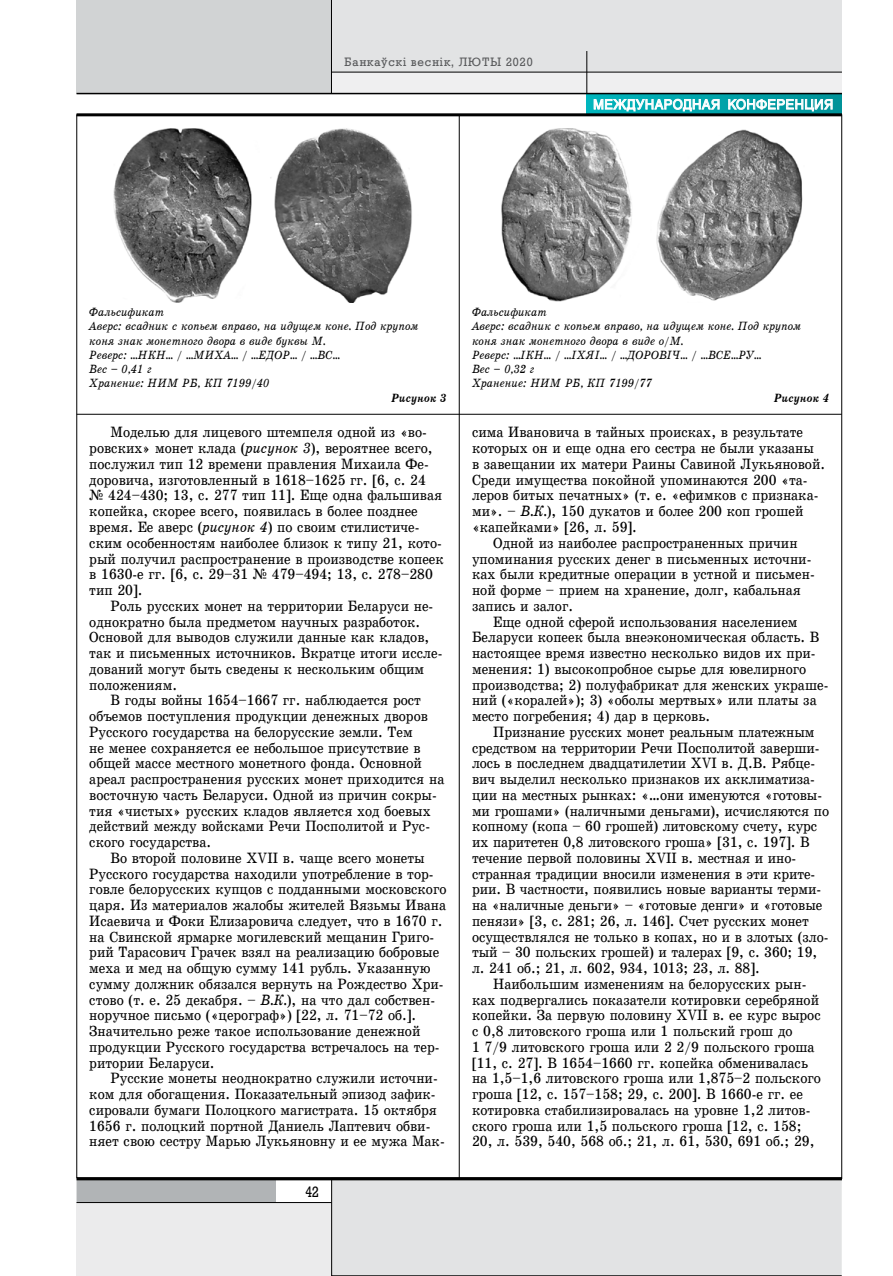
<style>
.page{position:relative;width:893px;height:1276px;background:#fff}
.page>*{position:absolute;margin:0;border:0;box-sizing:border-box;transform-origin:0 0}
.t1{font:15px/15.8px "School Book C";color:#000;scale:.9 1}
.t2{font:15px "Rodeo";color:#000;scale:.9 1}
.t3{font:13.5px "AG Helvetica";letter-spacing:.04em;color:#fff;scale:.95 1}
.t4{font:12px/14.2px "School Book C Italic";color:#000;scale:.9 1}
.t5{font:12px "Rodeo";letter-spacing:.08em;color:#58595b}
.t6{font:italic 12px "School Book C Bold";color:#000;scale:.9 1}
.s1{font-family:"School Book C Italic"}
</style>
<div class="page">
<div style="left:587px;top:94px;width:255px;height:21px;background:linear-gradient(to right,#01b5bc,#009298)"></div>
<svg style="left:594px;top:97px;width:126px;height:15px;background:#63cbcf"></svg>
<svg style="left:728px;top:99px;width:105px;height:13px"></svg>
<div style="left:77px;top:0;width:255px;height:94px;background:#d1d3d4"></div>
<div style="left:332px;top:0;width:510px;height:72px;background:#e2e3e4"></div>
<div style="left:332px;top:72px;width:510px;height:22px;background:#efeff0"></div>
<hr style="left:331px;top:0;width:1px;height:94px;background:#000">
<hr style="left:331px;top:72px;width:511px;height:1px;background:#000">
<hr style="left:77px;top:113px;width:765px;height:3px;background:#000">
<hr style="left:459px;top:115px;width:1px;height:1063px;background:#000">
<hr style="left:587px;top:51px;width:1px;height:43px;background:#000">
<div style="left:77px;top:1202px;width:255px;height:73px;background:#ebebec"></div>
<div style="left:77px;top:1180px;width:199px;height:22px;background:#b1b4b6"></div>
<div style="left:331px;top:1180px;width:511px;height:96px;background:#e2e3e4"></div>
<hr style="left:77px;top:1202px;width:255px;height:1px;background:#000">
<hr style="left:77px;top:1177px;width:765px;height:3px;background:#000">
<hr style="left:77px;top:93px;width:765px;height:1px;background:#000">
<img style="left:270px;top:128px;width:142px;height:174px">
<img style="left:656px;top:129px;width:147px;height:172px">
<img style="left:113px;top:128px;width:139px;height:174px">
<img style="left:501px;top:128px;width:131px;height:174px">
<hr style="left:77px;top:414px;width:765px;height:1px;background:#000">
<p class="t5" style="left:344px;top:55px;width:190px">Банкаўскі веснік, ЛЮТЫ 2020</p>
<p class="t3" style="left:593px;top:97px;width:254px">МЕЖДУНАРОДНАЯ КОНФЕРЕНЦИЯ</p>
<p class="t4" style="left:89px;top:305px;width:367px">Фальсификат<br>Аверс: всадник с копьем вправо, на идущем коне. Под крупом коня знак монетного двора в виде буквы М.<br>Реверс: …НКН… / …МИХА… / …ЕДОР… / …ВС…<br>Вес – 0,41 г<br>Хранение: НИМ РБ, КП 7199/40</p>
<p class="t6" style="left:391px;top:391px;width:63px">Рисунок 3</p>
<p class="t1" style="left:89px;top:425px;width:395px;text-indent:21px">Моделью для лицевого штемпеля одной из «во&shy;ровских» монет клада (<span class="s1">рисунок 3</span>), вероятнее всего, послужил тип 12 времени правления Михаила Фе&shy;доровича, изготовленный в 1618–1625 гг. [6, с. 24 № 424–430; 13, с. 277 тип 11]. Еще одна фальшивая копейка, скорее всего, появилась в более позднее время. Ее аверс (<span class="s1">рисунок 4</span>) по своим стилистиче&shy;ским особенностям наиболее близок к типу 21, кото&shy;рый получил распространение в производстве копеек в 1630-е гг. [6, с. 29–31 № 479–494; 13, с. 278–280 тип 20].</p>
<p class="t1" style="left:89px;top:598px;width:394px;text-indent:21px">Роль русских монет на территории Беларуси не&shy;однократно была предметом научных разработок.<br>Основой для выводов служили данные как кладов, так и письменных источников. Вкратце итоги иссле&shy;дований могут быть сведены к нескольким общим положениям.</p>
<p class="t1" style="left:89px;top:692px;width:396px;text-indent:21px">В годы войны 1654–1667 гг. наблюдается рост объемов поступления продукции денежных дворов Русского государства на белорусские земли. Тем<br>не менее сохраняется ее небольшое присутствие в общей массе местного монетного фонда. Основной ареал распространения русских монет приходится на восточную часть Беларуси. Одной из причин сокры&shy;тия «чистых» русских кладов является ход боевых действий между войсками Речи Посполитой и Рус&shy;ского государства.</p>
<p class="t1" style="left:89px;top:850px;width:398px;text-indent:21px">Во второй половине XVII в. чаще всего монеты Русского государства находили употребление в тор&shy;говле белорусских купцов с подданными московского царя. Из материалов жалобы жителей Вязьмы Ивана Исаевича и Фоки Елизаровича следует, что в 1670 г. на Свинской ярмарке могилевский мещанин Григо&shy;рий Тарасович Грачек взял на реализацию бобровые меха и мед на общую сумму 141 рубль. Указанную сумму должник обязался вернуть на Рождество Хри&shy;стово (т. е. 25 декабря. – <span class="s1">В.К.</span>), на что дал собствен&shy;норучное письмо («церограф») [22, л. 71–72 об.].<br>Значительно реже такое использование денежной продукции Русского государства встречалось на тер&shy;ритории Беларуси.</p>
<p class="t1" style="left:89px;top:1070px;width:396px;text-indent:21px">Русские монеты неоднократно служили источни&shy;ком для обогащения. Показательный эпизод зафик&shy;сировали бумаги Полоцкого магистрата. 15 октября 1656 г. полоцкий портной Даниель Лаптевич обви&shy;няет свою сестру Марью Лукьяновну и ее мужа Мак-</p>
<p class="t2" style="left:306px;top:1183px;width:16px">42</p>
<p class="t4" style="left:472px;top:305px;width:367px">Фальсификат<br>Аверс: всадник с копьем вправо, на идущем коне. Под крупом коня знак монетного двора в виде о/М.<br>Реверс: …IКН… / …IХЯI… / …ДОРОВIЧ… / …ВСЕ…РУ…<br>Вес – 0,32 г<br>Хранение: НИМ РБ, КП 7199/77</p>
<p class="t6" style="left:774px;top:391px;width:63px">Рисунок 4</p>
<p class="t1" style="left:472px;top:425px;width:369px">сима Ивановича в тайных происках, в результате</p>
<p class="t1" style="left:472px;top:440px;width:382px">которых он и еще одна его сестра не были указаны</p>
<p class="t1" style="left:472px;top:456px;width:394px">в завещании их матери Раины Савиной Лукьяновой.</p>
<p class="t1" style="left:472px;top:472px;width:374px">Среди имущества покойной упоминаются 200 «та-</p>
<p class="t1" style="left:472px;top:488px;width:386px">леров битых печатных» (т. е. «ефимков с признака-</p>
<p class="t1" style="left:472px;top:503px;width:370px">ми». – <span class="s1">В.К.</span>), 150 дукатов и более 200 коп грошей</p>
<p class="t1" style="left:472px;top:519px;width:185px">«капейками» [26, л. 59].</p>
<p class="t1" style="left:493px;top:535px;width:340px">Одной из наиболее распространенных причин</p>
<p class="t1" style="left:472px;top:551px;width:379px">упоминания русских денег в письменных источни-</p>
<p class="t1" style="left:472px;top:566px;width:382px">ках были кредитные операции в устной и письмен-</p>
<p class="t1" style="left:472px;top:582px;width:367px">ной форме – прием на хранение, долг, кабальная</p>
<p class="t1" style="left:472px;top:598px;width:114px">запись и залог.</p>
<p class="t1" style="left:493px;top:614px;width:340px">Еще одной сферой использования населением</p>
<p class="t1" style="left:472px;top:629px;width:388px">Беларуси копеек была внеэкономическая область. В</p>
<p class="t1" style="left:472px;top:645px;width:383px">настоящее время известно несколько видов их при-</p>
<p class="t1" style="left:472px;top:661px;width:373px">менения: 1) высокопробное сырье для ювелирного</p>
<p class="t1" style="left:472px;top:677px;width:397px">производства; 2) полуфабрикат для женских украше-</p>
<p class="t1" style="left:472px;top:692px;width:384px">ний («коралей»); 3) «оболы мертвых» или платы за</p>
<p class="t1" style="left:472px;top:708px;width:266px">место погребения; 4) дар в церковь.</p>
<p class="t1" style="left:493px;top:724px;width:358px">Признание русских монет реальным платежным</p>
<p class="t1" style="left:472px;top:740px;width:388px">средством на территории Речи Посполитой заверши-</p>
<p class="t1" style="left:472px;top:755px;width:383px">лось в последнем двадцатилетии XVI в. Д.В. Рябце-</p>
<p class="t1" style="left:472px;top:771px;width:382px">вич выделил несколько признаков их акклиматиза-</p>
<p class="t1" style="left:472px;top:787px;width:390px">ции на местных рынках: «…они именуются «готовы-</p>
<p class="t1" style="left:472px;top:803px;width:398px">ми грошами» (наличными деньгами), исчисляются по</p>
<p class="t1" style="left:472px;top:818px;width:385px">копному (копа – 60 грошей) литовскому счету, курс</p>
<p class="t1" style="left:472px;top:834px;width:377px">их паритетен 0,8 литовского гроша» [31, с. 197]. В</p>
<p class="t1" style="left:472px;top:850px;width:362px">течение первой половины XVII в. местная и ино-</p>
<p class="t1" style="left:472px;top:866px;width:383px">странная традиции вносили изменения в эти крите-</p>
<p class="t1" style="left:472px;top:881px;width:389px">рии. В частности, появились новые варианты терми-</p>
<p class="t1" style="left:472px;top:897px;width:391px">на «наличные деньги» – «готовые денги» и «готовые</p>
<p class="t1" style="left:472px;top:913px;width:376px">пенязи» [3, с. 281; 26, л. 146]. Счет русских монет</p>
<p class="t1" style="left:472px;top:929px;width:398px">осуществлялся не только в копах, но и в злотых (зло-</p>
<p class="t1" style="left:472px;top:944px;width:385px">тый – 30 польских грошей) и талерах [9, с. 360; 19,</p>
<p class="t1" style="left:472px;top:960px;width:321px">л. 241 об.; 21, л. 602, 934, 1013; 23, л. 88].</p>
<p class="t1" style="left:493px;top:976px;width:349px">Наибольшим изменениям на белорусских рын-</p>
<p class="t1" style="left:472px;top:992px;width:387px">ках подвергались показатели котировки серебряной</p>
<p class="t1" style="left:472px;top:1007px;width:389px">копейки. За первую половину XVII в. ее курс вырос</p>
<p class="t1" style="left:472px;top:1023px;width:358px">с 0,8 литовского гроша или 1 польский грош до</p>
<p class="t1" style="left:472px;top:1039px;width:382px">1 7/9 литовского гроша или 2 2/9 польского гроша</p>
<p class="t1" style="left:472px;top:1055px;width:375px">[11, с. 27]. В 1654–1660 гг. копейка обменивалась</p>
<p class="t1" style="left:472px;top:1070px;width:389px">на 1,5–1,6 литовского гроша или 1,875–2 польского</p>
<p class="t1" style="left:472px;top:1086px;width:369px">гроша [12, с. 157–158; 29, с. 200]. В 1660-е гг. ее</p>
<p class="t1" style="left:472px;top:1102px;width:378px">котировка стабилизировалась на уровне 1,2 литов-</p>
<p class="t1" style="left:472px;top:1118px;width:368px">ского гроша или 1,5 польского гроша [12, с. 158;</p>
<p class="t1" style="left:472px;top:1133px;width:382px">20, л. 539, 540, 568 об.; 21, л. 61, 530, 691 об.; 29,</p>
</div>
